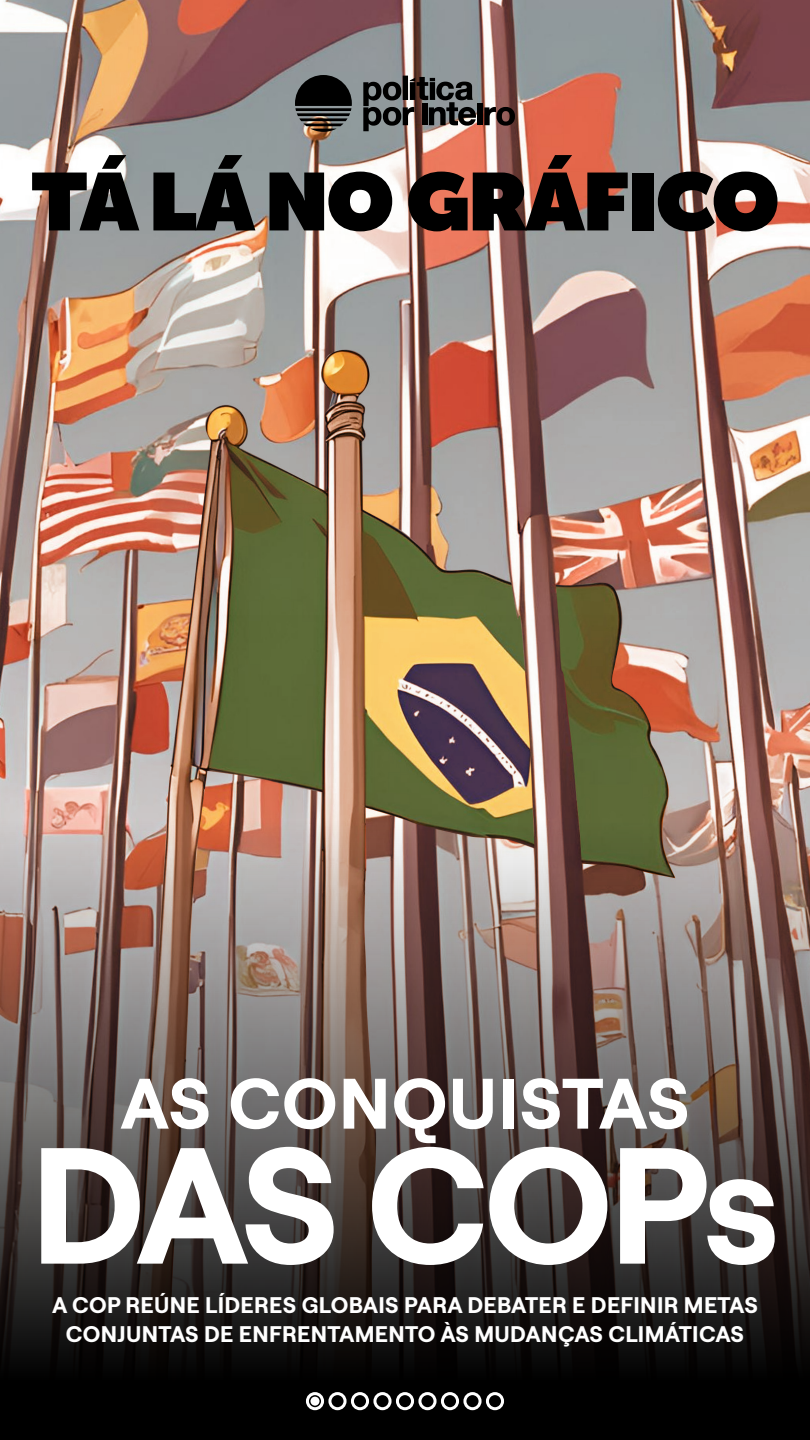
<style>
.page{position:relative;width:810px;height:1440px;background:#fff}
.page>*{position:absolute;margin:0;border:0;box-sizing:border-box;transform-origin:0 0}
.t1{font:700 165px "Roobert";letter-spacing:-.035em;color:#fff}
.t2{font:900 81px "Museo Sans Display";letter-spacing:-.01em;color:#000}
.t3{font:700 71.25px "Roobert";letter-spacing:.015em;color:#fff}
.t4{font:700 22.5px/30px "Roobert";letter-spacing:.015em;color:#fff;text-align:center}
</style>
<div class="page">
<img style="left:0;top:0;width:810px;height:615px">
<img style="left:0;top:615px;width:810px;height:825px">
<svg style="left:295px;top:75px;width:57px;height:57px;background:#3b3b39"></svg>
<div style="left:403px;top:76px;width:5px;height:24px;background:#000"></div>
<svg style="left:363px;top:77px;width:152px;height:54px;background:#615958"></svg>
<div style="left:306px;top:1392px;width:18px;height:18px;border:3px solid #fff;border-radius:50%"></div>
<div style="left:328px;top:1392px;width:19px;height:18px;border:3px solid #fff;border-radius:50%"></div>
<div style="left:351px;top:1392px;width:18px;height:18px;border:3px solid #fff;border-radius:50%"></div>
<div style="left:373px;top:1392px;width:19px;height:18px;border:3px solid #fff;border-radius:50%"></div>
<div style="left:396px;top:1392px;width:18px;height:18px;border:3px solid #fff;border-radius:50%"></div>
<div style="left:418px;top:1392px;width:19px;height:18px;border:3px solid #fff;border-radius:50%"></div>
<div style="left:310px;top:1397px;width:10px;height:9px;background:#fff;border-radius:50%"></div>
<div style="left:441px;top:1392px;width:18px;height:18px;border:3px solid #fff;border-radius:50%"></div>
<div style="left:463px;top:1392px;width:19px;height:18px;border:3px solid #fff;border-radius:50%"></div>
<div style="left:486px;top:1392px;width:18px;height:18px;border:3px solid #fff;border-radius:50%"></div>
<h2 class="t2" style="left:31px;top:154px;width:749px">TÁ LÁ NO GRÁFICO</h2>
<h3 class="t3" style="left:120px;top:1052px;width:571px">AS CONQUISTAS</h3>
<h1 class="t1" style="left:30px;top:1085px;width:751px">DAS COPs</h1>
<p class="t4" style="left:52px;top:1288px;width:707px">A COP REÚNE LÍDERES GLOBAIS PARA DEBATER E DEFINIR METAS<br>CONJUNTAS DE ENFRENTAMENTO ÀS MUDANÇAS CLIMÁTICAS</p>
</div>
